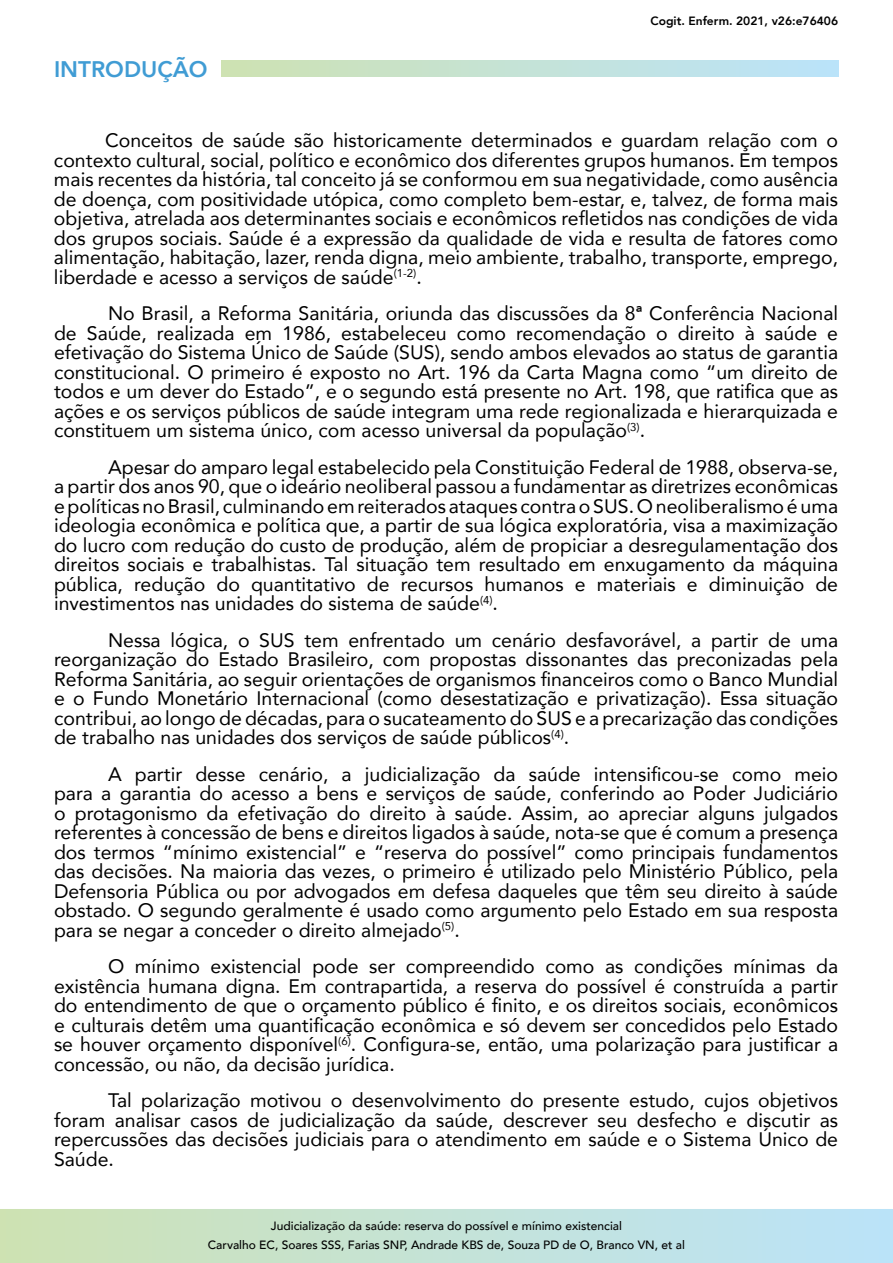
<style>
.page{position:relative;width:893px;height:1263px;background:#fff}
.page>*{position:absolute;margin:0;border:0;box-sizing:border-box;transform-origin:0 0}
.t1{font:800 22.5px "Avenir";color:#409cd4}
.t2{font:19.5px/19.5px "Avenir";color:#000;text-align:justify}
.t3{font:500 12px/18.6px "Avenir";color:#000;text-align:center}
.t4{font:800 12px "Avenir";color:#000}
</style>
<div class="page">
<div style="left:221px;top:60px;width:618px;height:17px;background:linear-gradient(to right,#cee2b3,#bae3fb)"></div>
<svg style="left:0;top:1209px;width:893px;height:54px;background:#c4e2d6"></svg>
<p class="t1" style="left:54px;top:51px;width:155px">INTRODUÇÃO</p>
<p class="t4" style="left:650px;top:12px;width:189px">Cogit. Enferm. 2021, v26:e76406</p>
<p class="t2" style="left:54px;top:130px;width:786px;text-indent:51px">Conceitos de saúde são historicamente determinados e guardam relação com o contexto cultural, social, político e econômico dos diferentes grupos humanos. Em tempos mais recentes da história, tal conceito já se conformou em sua negatividade, como ausência de doença, com positividade utópica, como completo bem-estar, e, talvez, de forma mais objetiva, atrelada aos determinantes sociais e econômicos refletidos nas condições de vida dos grupos sociais. Saúde é a expressão da qualidade de vida e resulta de fatores como alimentação, habitação, lazer, renda digna, meio ambiente, trabalho, transporte, emprego, liberdade e acesso a serviços de saúde<sup>(1-2)</sup>.</p>
<p class="t2" style="left:54px;top:303px;width:786px;text-indent:54px">No Brasil, a Reforma Sanitária, oriunda das discussões da 8ª Conferência Nacional de Saúde, realizada em 1986, estabeleceu como recomendação o direito à saúde e efetivação do Sistema Único de Saúde (SUS), sendo ambos elevados ao status de garantia constitucional. O primeiro é exposto no Art. 196 da Carta Magna como “um direito de todos e um dever do Estado”, e o segundo está presente no Art. 198, que ratifica que as ações e os serviços públicos de saúde integram uma rede regionalizada e hierarquizada e constituem um sistema único, com acesso universal da população<sup>(3)</sup>.</p>
<p class="t2" style="left:54px;top:456px;width:786px;text-indent:54px">Apesar do amparo legal estabelecido pela Constituição Federal de 1988, observa-se, a partir dos anos 90, que o ideário neoliberal passou a fundamentar as diretrizes econômicas e políticas no Brasil, culminando em reiterados ataques contra o SUS. O neoliberalismo é uma ideologia econômica e política que, a partir de sua lógica exploratória, visa a maximização do lucro com redução do custo de produção, além de propiciar a desregulamentação dos direitos sociais e trabalhistas. Tal situação tem resultado em enxugamento da máquina pública, redução do quantitativo de recursos humanos e materiais e diminuição de investimentos nas unidades do sistema de saúde<sup>(4)</sup>.</p>
<p class="t2" style="left:54px;top:629px;width:786px;text-indent:54px">Nessa lógica, o SUS tem enfrentado um cenário desfavorável, a partir de uma reorganização do Estado Brasileiro, com propostas dissonantes das preconizadas pela Reforma Sanitária, ao seguir orientações de organismos financeiros como o Banco Mundial e o Fundo Monetário Internacional (como desestatização e privatização). Essa situação contribui, ao longo de décadas, para o sucateamento do SUS e a precarização das condições de trabalho nas unidades dos serviços de saúde públicos<sup>(4)</sup>.</p>
<p class="t2" style="left:54px;top:763px;width:786px;text-indent:54px">A partir desse cenário, a judicialização da saúde intensificou-se como meio para a garantia do acesso a bens e serviços de saúde, conferindo ao Poder Judiciário o protagonismo da efetivação do direito à saúde. Assim, ao apreciar alguns julgados referentes à concessão de bens e direitos ligados à saúde, nota-se que é comum a presença dos termos “mínimo existencial” e “reserva do possível” como principais fundamentos das decisões. Na maioria das vezes, o primeiro é utilizado pelo Ministério Público, pela Defensoria Pública ou por advogados em defesa daqueles que têm seu direito à saúde obstado. O segundo geralmente é usado como argumento pelo Estado em sua resposta para se negar a conceder o direito almejado<sup>(5)</sup>.</p>
<p class="t2" style="left:54px;top:956px;width:786px;text-indent:54px">O mínimo existencial pode ser compreendido como as condições mínimas da existência humana digna. Em contrapartida, a reserva do possível é construída a partir do entendimento de que o orçamento público é finito, e os direitos sociais, econômicos e culturais detêm uma quantificação econômica e só devem ser concedidos pelo Estado se houver orçamento disponível<sup>(6)</sup>. Configura-se, então, uma polarização para justificar a concessão, ou não, da decisão jurídica.</p>
<p class="t2" style="left:54px;top:1090px;width:786px;text-indent:54px">Tal polarização motivou o desenvolvimento do presente estudo, cujos objetivos foram analisar casos de judicialização da saúde, descrever seu desfecho e discutir as repercussões das decisões judiciais para o atendimento em saúde e o Sistema Único de Saúde.</p>
<p class="t3" style="left:208px;top:1216px;width:479px">Judicialização da saúde: reserva do possível e mínimo existencial<br>Carvalho EC, Soares SSS, Farias SNP, Andrade KBS de, Souza PD de O, Branco VN, et al</p>
</div>
